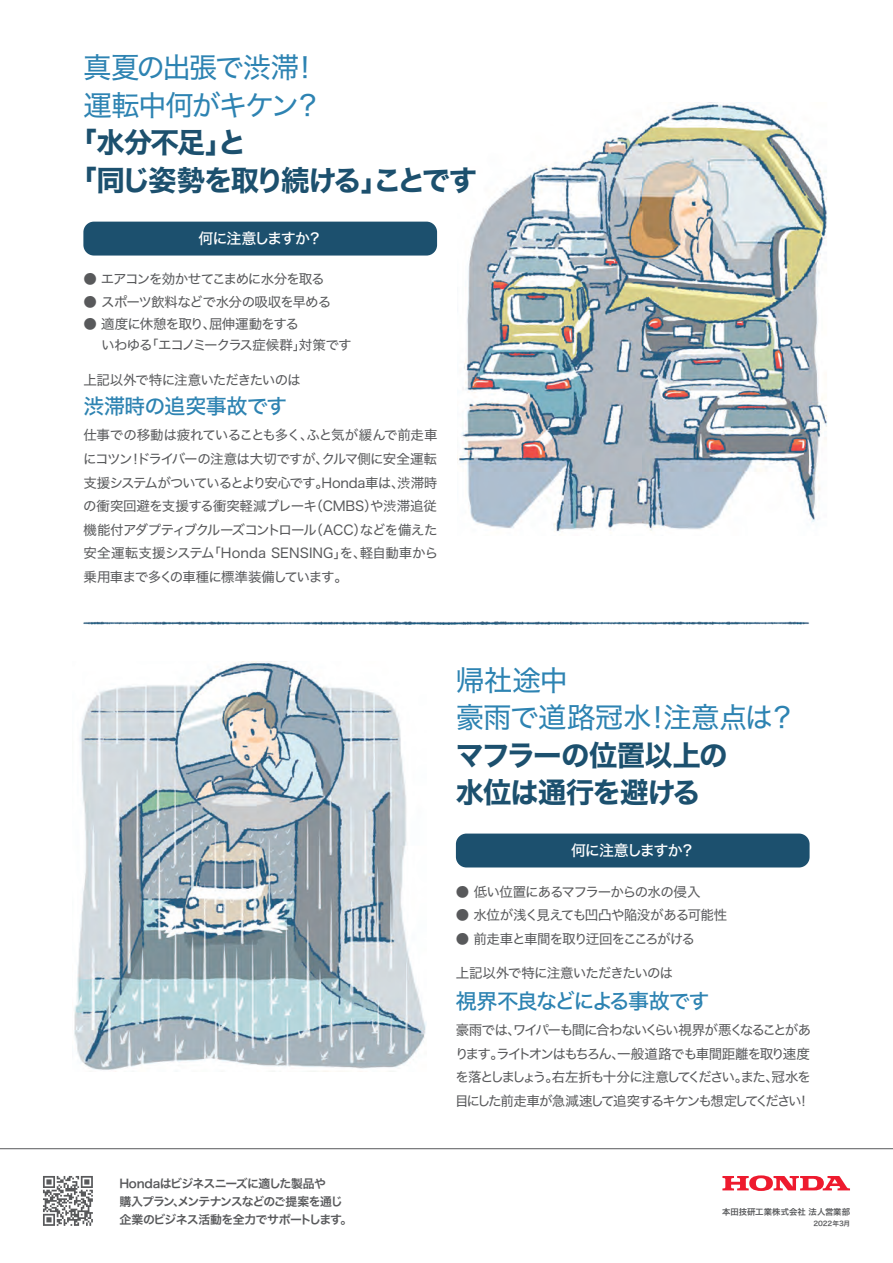
<style>
.page{position:relative;width:893px;height:1263px;background:#fff}
.page>*{position:absolute;margin:0;border:0;box-sizing:border-box;transform-origin:0 0}
.t1{font:28.5px/37.5px "Hiragino Sans W7";letter-spacing:-.055em;color:#1c506e}
.t2{font:28.5px/37.5px "Hiragino Sans W4";letter-spacing:-.04em;color:#2d83b2}
.t3{font:28.5px/37.5px "Hiragino Sans W4";letter-spacing:-.015em;color:#2d83b2}
.t4{font:21px "Hiragino Sans W5";letter-spacing:-.075em;color:#2d83b2}
.t5{font:21px "Hiragino Sans W5";letter-spacing:-.045em;color:#2d83b2}
.t6{font:15px "Hiragino Sans W5";letter-spacing:-.08em;color:#fff}
.t7{font:13.5px/23.7px "Hiragino Sans W4";letter-spacing:-.065em;color:#58595b;text-align:justify}
.t8{font:13.5px "Hiragino Sans W4";letter-spacing:-.04em;color:#58595b}
.t9{font:13.5px "Hiragino Sans W4";letter-spacing:-.09em;color:#58595b}
.t10{font:13.5px "Hiragino Sans W4";letter-spacing:-.045em;color:#58595b}
.t11{font:13.5px "Hiragino Sans W4";letter-spacing:-.095em;color:#58595b}
.t12{font:11.85px/18px "Hiragino Sans W6";letter-spacing:-.055em;color:#58595b}
.t13{font:8.4px "Hiragino Sans W6";letter-spacing:.005em;color:#58595b}
.t14{font:6.75px "Hiragino Sans W6";letter-spacing:-.015em;color:#58595b}
</style>
<div class="page">
<img style="left:459px;top:103px;width:368px;height:429px">
<img style="left:74px;top:661px;width:352px;height:409px">
<hr style="left:0;top:1148px;width:893px;height:1px;background:#58595b">
<svg style="left:722px;top:1175px;width:128px;height:16px"></svg>
<svg style="left:43px;top:1176px;width:50px;height:50px"></svg>
<img style="left:83px;top:621px;width:727px;height:3px">
<div style="left:83px;top:222px;width:354px;height:34px;background:#1c506e;border-radius:11px"></div>
<div style="left:456px;top:833px;width:354px;height:34px;background:#1c506e;border-radius:11px"></div>
<h1 class="t2" style="left:83px;top:47px;width:241px">真夏の出張で渋滞！運転中何がキケン？</h1>
<h1 class="t1" style="left:68px;top:125px;width:410px">「水分不足」と<br>「同じ姿勢を取り続ける」ことです</h1>
<p class="t6" style="left:199px;top:225px;width:125px">何に注意しますか？</p>
<p class="t9" style="left:83px;top:267px;width:243px">● エアコンを効かせてこまめに水分を取る</p>
<p class="t10" style="left:83px;top:290px;width:249px">● スポーツ飲料などで水分の吸収を早める</p>
<p class="t7" style="left:83px;top:313px;width:270px;line-height:21px">● 適度に休憩を取り、屈伸運動をする<br>　 いわゆる「エコノミークラス症候群」対策です</p>
<p class="t7" style="left:83px;top:367px;width:219px">上記以外で特に注意いただきたいのは</p>
<h2 class="t5" style="left:83px;top:387px;width:205px">渋滞時の追突事故です</h2>
<p class="t7" style="left:83px;top:422px;width:356px">仕事での移動は疲れていることも多く、ふと気が緩んで前走車にコツン！ドライバーの注意は大切ですが、クルマ側に安全運転支援システムがついているとより安心です。Honda車は、渋滞時の衝突回避を支援する衝突軽減ブレーキ（CMBS）や渋滞追従機能付アダプティブクルーズコントロール（ACC）などを備えた安全運転支援システム「Honda SENSING」を、軽自動車から乗用車まで多くの車種に標準装備しています。</p>
<p class="t12" style="left:119px;top:1174px;width:228px">Hondaはビジネスニーズに適した製品や<br>購入プラン､メンテナンスなどのご提案を通じ企業のビジネス活動を全力でサポートします｡</p>
<h1 class="t3" style="left:456px;top:659px;width:343px">帰社途中<br>豪雨で道路冠水！注意点は？</h1>
<h1 class="t1" style="left:456px;top:737px;width:273px">マフラーの位置以上の水位は通行を避ける</h1>
<p class="t6" style="left:571px;top:837px;width:125px">何に注意しますか？</p>
<p class="t7" style="left:456px;top:879px;width:246px">● 低い位置にあるマフラーからの水の侵入</p>
<p class="t8" style="left:456px;top:903px;width:273px">● 水位が浅く見えても凹凸や陥没がある可能性</p>
<p class="t11" style="left:456px;top:927px;width:240px">● 前走車と車間を取り迂回をこころがける</p>
<p class="t7" style="left:456px;top:960px;width:219px">上記以外で特に注意いただきたいのは</p>
<h2 class="t4" style="left:456px;top:982px;width:255px">視界不良などによる事故です</h2>
<p class="t7" style="left:455px;top:1017px;width:358px">豪雨では、ワイパーも間に合わないくらい視界が悪くなることがあります。ライトオンはもちろん、一般道路でも車間距離を取り速度を落としましょう。右左折も十分に注意してください。また、冠水を目にした前走車が急減速して追突するキケンも想定してください！</p>
<p class="t13" style="left:722px;top:1204px;width:129px">本田技研工業株式会社 法人営業部</p>
<p class="t14" style="left:813px;top:1217px;width:38px">2022年3月</p>
</div>
